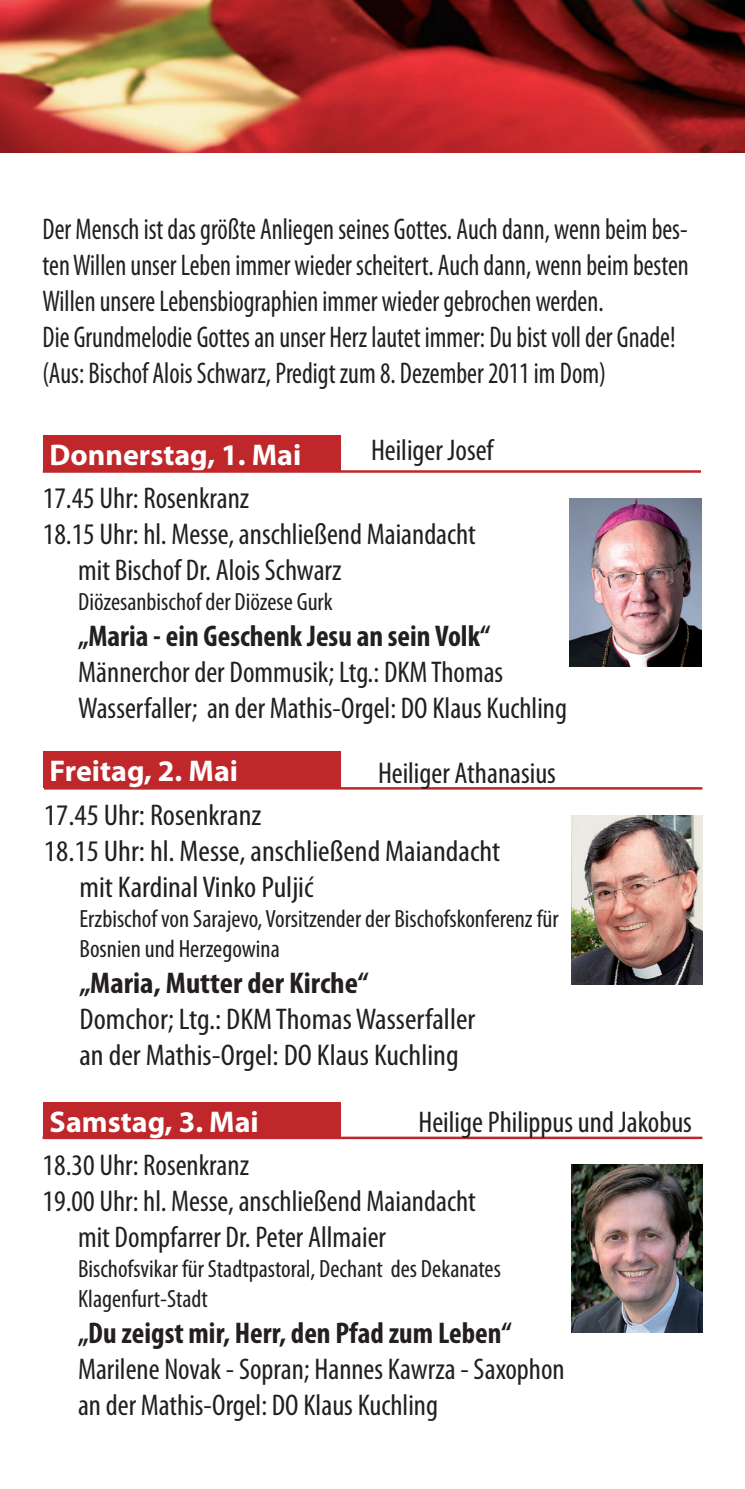
<style>
.page{position:relative;width:745px;height:1489px;background:#fff}
.page>*{position:absolute;margin:0;border:0;box-sizing:border-box;transform-origin:0 0}
.t1{font:condensed 30px/36px "Myriad Pro";color:#231f20}
.t2{font:condensed 30px/36px "Myriad Pro";color:#231f20;scale:.9 1}
.t3{font:condensed 30px "Myriad Pro";color:#231f20;scale:1.05 1}
.t4{font:700 condensed 30px "Myriad Pro";color:#231f20}
.t5{font:700 30px "Myriad Pro";color:#fff}
.t6{font:700 condensed 30px "Myriad Pro";color:#231f20;scale:1.05 1}
.t7{font:condensed 25px/30px "Myriad Pro";color:#231f20}
</style>
<div class="page">
<img style="left:0;top:0;width:744px;height:152px">
<div style="left:43px;top:435px;width:297px;height:37px;background:#bf272a"></div>
<hr style="left:43px;top:470px;width:657px;height:3px;background:#bf272a">
<img style="left:569px;top:498px;width:131px;height:168px">
<hr style="left:44px;top:787px;width:658px;height:2px;background:#bf272a">
<hr style="left:43px;top:1136px;width:659px;height:3px;background:#bf272a">
<img style="left:571px;top:1164px;width:131px;height:168px">
<div style="left:43px;top:751px;width:297px;height:37px;background:#bf272a"></div>
<div style="left:43px;top:1102px;width:297px;height:37px;background:#bf272a"></div>
<img style="left:571px;top:816px;width:131px;height:168px">
<p class="t2" style="left:43px;top:210px;width:719px">Der Mensch ist das größte Anliegen seines Gottes. Auch dann, wenn beim bes&shy;ten Willen unser Leben immer wieder scheitert. Auch dann, wenn beim besten Willen unsere Lebensbiographien immer wieder gebrochen werden.<br>Die Grundmelodie Gottes an unser Herz lautet immer: Du bist voll der Gnade!</p>
<p class="t2" style="left:43px;top:354px;width:627px">(Aus: Bischof Alois Schwarz, Predigt zum 8. Dezember 2011 im Dom)</p>
<p class="t5" style="left:50px;top:435px;width:253px">Donnerstag, 1. Mai</p>
<p class="t1" style="left:371px;top:432px;width:124px">Heiliger Josef</p>
<p class="t1" style="left:43px;top:480px;width:208px">17.45 Uhr: Rosenkranz</p>
<p class="t1" style="left:43px;top:516px;width:434px">18.15 Uhr: hl. Messe, anschließend Maiandacht</p>
<p class="t1" style="left:78px;top:552px;width:265px">mit Bischof Dr. Alois Schwarz</p>
<p class="t7" style="left:78px;top:586px;width:256px">Diözesanbischof der Diözese Gurk</p>
<p class="t4" style="left:78px;top:617px;width:413px">„Maria - ein Geschenk Jesu an sein Volk“</p>
<p class="t1" style="left:78px;top:654px;width:490px">Männerchor der Dommusik; Ltg.: DKM Thomas<br>Wasserfaller; an der Mathis-Orgel: DO Klaus Kuchling</p>
<p class="t1" style="left:378px;top:754px;width:179px">Heiliger Athanasius</p>
<p class="t3" style="left:44px;top:797px;width:208px">17.45 Uhr: Rosenkranz</p>
<p class="t3" style="left:44px;top:833px;width:436px">18.15 Uhr: hl. Messe, anschließend Maiandacht</p>
<p class="t3" style="left:79px;top:869px;width:224px">mit Kardinal Vinko Puljić</p>
<p class="t7" style="left:79px;top:903px;width:480px">Erzbischof von Sarajevo, Vorsitzender der Bischofskonferenz für<br>Bosnien und Herzegowina</p>
<p class="t6" style="left:79px;top:964px;width:277px">„Maria, Mutter der Kirche“</p>
<p class="t3" style="left:79px;top:1001px;width:378px">Domchor; Ltg.: DKM Thomas Wasserfaller</p>
<p class="t3" style="left:79px;top:1037px;width:362px">an der Mathis-Orgel: DO Klaus Kuchling</p>
<p class="t1" style="left:418px;top:1103px;width:275px">Heilige Philippus und Jakobus</p>
<p class="t1" style="left:43px;top:1146px;width:208px">18.30 Uhr: Rosenkranz</p>
<p class="t1" style="left:43px;top:1182px;width:434px">19.00 Uhr: hl. Messe, anschließend Maiandacht</p>
<p class="t1" style="left:78px;top:1218px;width:309px">mit Dompfarrer Dr. Peter Allmaier</p>
<p class="t7" style="left:78px;top:1252px;width:424px">Bischofsvikar für Stadtpastoral, Dechant des Dekanates<br>Klagenfurt-Stadt</p>
<p class="t4" style="left:78px;top:1313px;width:435px">„Du zeigst mir, Herr, den Pfad zum Leben“</p>
<p class="t1" style="left:78px;top:1350px;width:488px">Marilene Novak - Sopran; Hannes Kawrza - Saxophon</p>
<p class="t1" style="left:78px;top:1386px;width:361px">an der Mathis-Orgel: DO Klaus Kuchling</p>
<p class="t5" style="left:50px;top:751px;width:190px">Freitag, 2. Mai</p>
<p class="t5" style="left:50px;top:1102px;width:210px">Samstag, 3. Mai</p>
</div>
